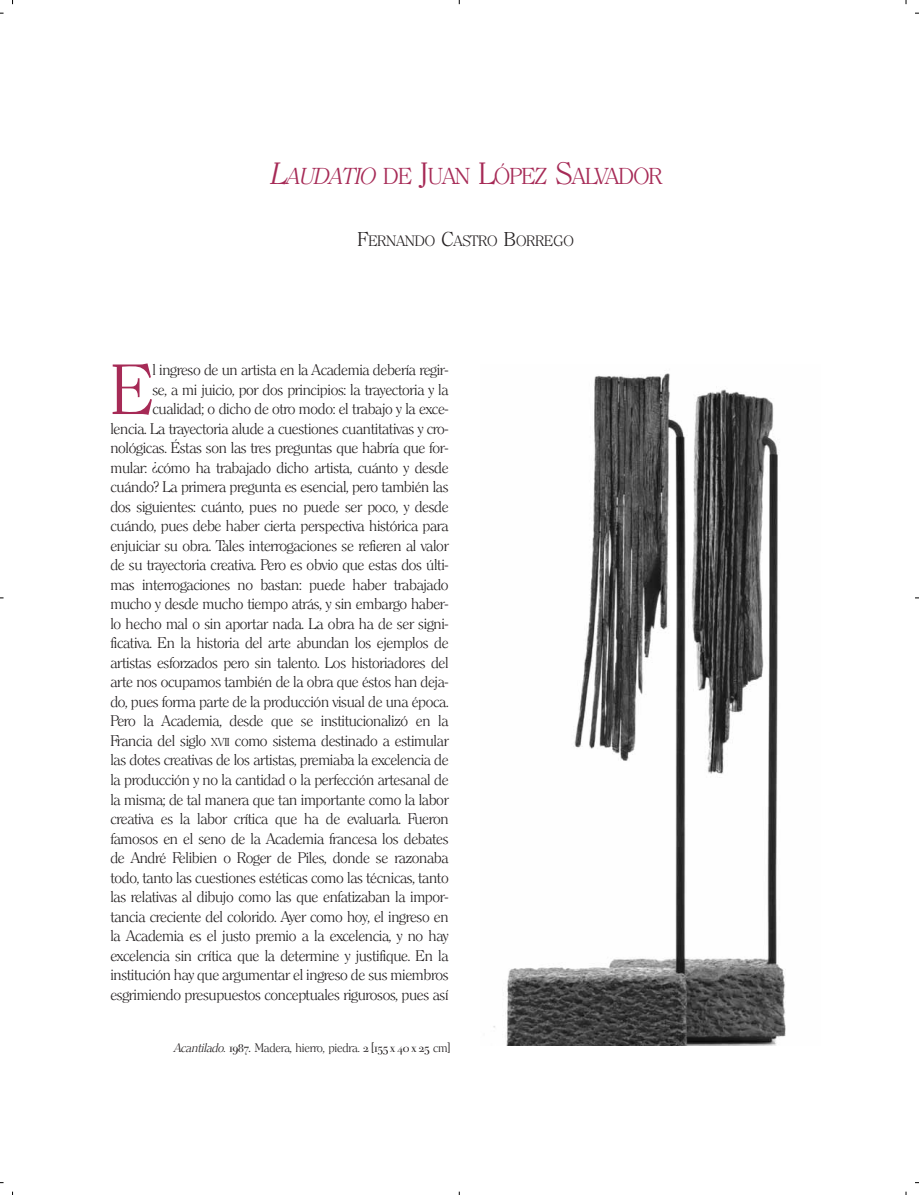
<style>
.page{position:relative;width:919px;height:1195px;background:#fff}
.page>*{position:absolute;margin:0;border:0;box-sizing:border-box;transform-origin:0 0}
.t1{font:300 69.15px "Clerface";color:#a62a56}
.t2{font:300 22.5px "Clerface";letter-spacing:-.03em;color:#a62a56}
.t3{font:300 15px/19.5px "Clerface";letter-spacing:-.02em;color:#231f20;text-align:right}
.t4{font:300 14.7px "Clerface";color:#231f20}
.t5{font:300 12px "Clerface";letter-spacing:-.015em;color:#231f20}
.s1{font-style:italic;font-size:30px}
.s2{font-style:italic}
.s3{font-size:30px}
.s4{font-size:19.5px}
.s5{font-size:11.25px}
.s6{font-family:"Bodoni Svty Two OSITCTT";font-weight:400}
</style>
<div class="page">
<img style="left:493px;top:373px;width:293px;height:673px">
<h2 class="t2" style="left:269px;top:167px;width:395px"><span class="s1">L</span><span class="s2">AUDATIO</span> DE <span class="s3">J</span>UAN <span class="s3">L</span>ÓPEZ <span class="s3">S</span>ALVADOR</h2>
<p class="t4" style="left:357px;top:235px;width:218px"><span class="s4">F</span>ERNANDO <span class="s4">C</span>ASTRO <span class="s4">B</span>ORREGO</p>
<h1 class="t1" style="left:110px;top:363px;width:45px">E</h1>
<p class="t3" style="left:110px;top:361px;width:340px">l ingreso de un artista en la Academia debería regir-<br>se, a mi juicio, por dos principios: la trayectoria y la cualidad; o dicho de otro modo: el trabajo y la exce-<br>lencia. La trayectoria alude a cuestiones cuantitativas y cro&shy;nológicas. Éstas son las tres preguntas que habría que for&shy;mular: ¿cómo ha trabajado dicho artista, cuánto y desde cuándo? La primera pregunta es esencial, pero también las dos siguientes: cuánto, pues no puede ser poco, y desde cuándo, pues debe haber cierta perspectiva histórica para enjuiciar su obra. Tales interrogaciones se refieren al valor de su trayectoria creativa. Pero es obvio que estas dos últi&shy;mas interrogaciones no bastan: puede haber trabajado mucho y desde mucho tiempo atrás, y sin embargo haber&shy;lo hecho mal o sin aportar nada. La obra ha de ser signi&shy;ficativa. En la historia del arte abundan los ejemplos de artistas esforzados pero sin talento. Los historiadores del arte nos ocupamos también de la obra que éstos han deja&shy;do, pues forma parte de la producción visual de una época.<br>Pero la Academia, desde que se institucionalizó en la Francia del siglo <span class="s5">XVII</span> como sistema destinado a estimular las dotes creativas de los artistas, premiaba la excelencia de la producción y no la cantidad o la perfección artesanal de la misma; de tal manera que tan importante como la labor creativa es la labor crítica que ha de evaluarla. Fueron famosos en el seno de la Academia francesa los debates de André Felibien o Roger de Piles, donde se razonaba todo, tanto las cuestiones estéticas como las técnicas, tanto las relativas al dibujo como las que enfatizaban la impor&shy;tancia creciente del colorido. Ayer como hoy, el ingreso en la Academia es el justo premio a la excelencia, y no hay excelencia sin crítica que la determine y justifique. En la institución hay que argumentar el ingreso de sus miembros esgrimiendo presupuestos conceptuales rigurosos, pues así</p>
<p class="t5" style="left:173px;top:1043px;width:279px"><span class="s2">Acantilado</span>. <span class="s6">1987.</span> Madera, hierro, piedra. <span class="s6">2</span> [<span class="s6">155 x 40 x 25</span> cm]</p>
</div>
